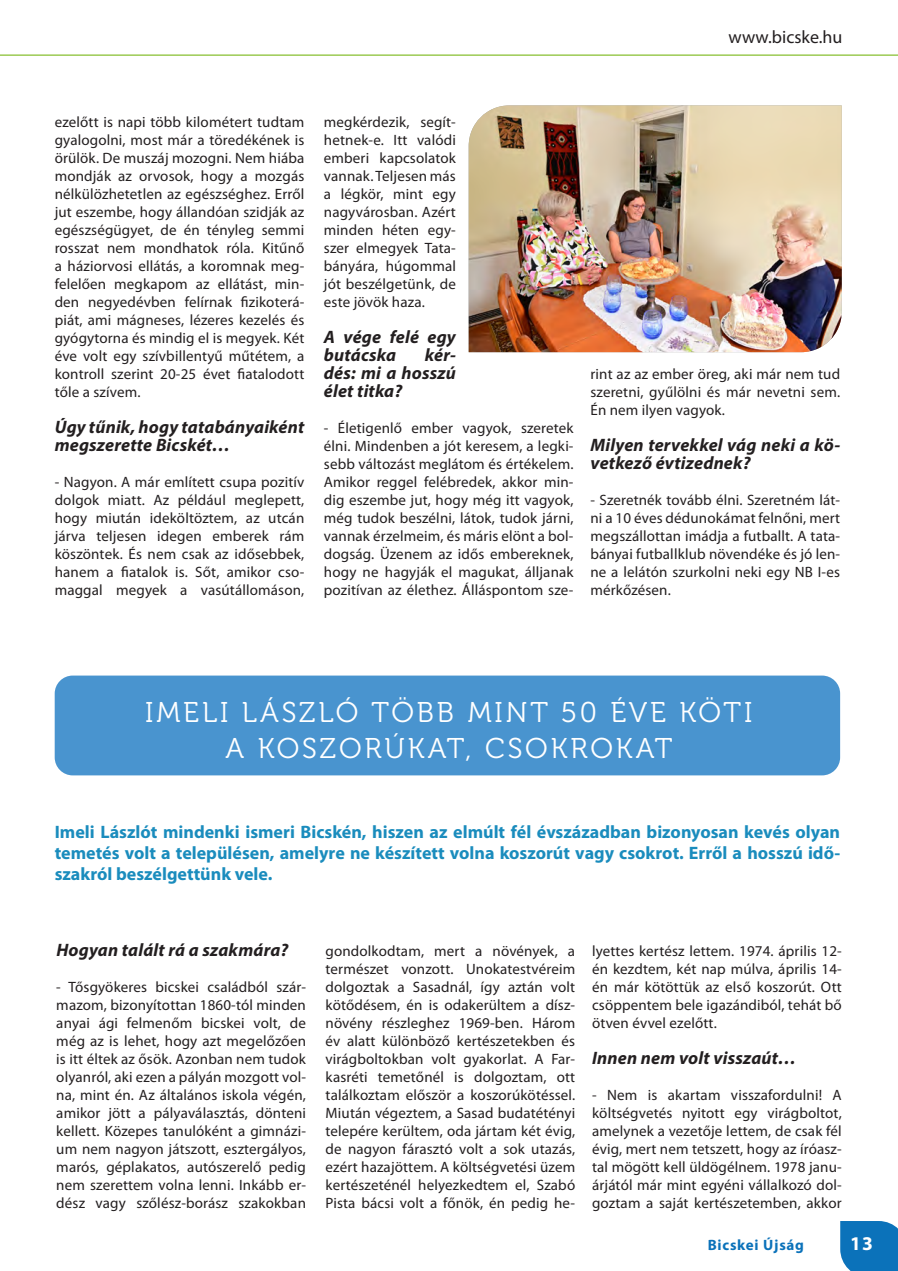
<style>
.page{position:relative;width:898px;height:1271px;background:#fff}
.page>*{position:absolute;margin:0;border:0;box-sizing:border-box;transform-origin:0 0}
.Heading_Master{font:28.5px/36px "Museo 300";letter-spacing:.1em;color:#fff;text-align:center}
.t1{font:700 19.5px "Myriad Pro";color:#fff}
.Body_text{font:700 18px/21px "Myriad Pro";color:#1a8cbd;text-align:justify}
.Normal_text{font:italic 700 18px/18px "Myriad Pro";letter-spacing:.01em;color:#231f20}
.Subheading{font:18px "Myriad Pro";color:#231f20}
.Normal_text-2{font:15px/18px "Myriad Pro";letter-spacing:.01em;color:#231f20;text-align:justify}
.t2{font:700 15px "Myriad Pro";letter-spacing:.05em;color:#0b72ba}
</style>
<div class="page">
<hr style="left:0;top:54px;width:897px;height:2px;background:#9bca53">
<img style="left:468px;top:105px;width:373px;height:247px">
<div style="left:55px;top:675px;width:785px;height:100px;background:#4994cf;border-radius:18px"></div>
<div style="left:840px;top:1221px;width:58px;height:50px;background:#0b72ba"></div>
<p class="Subheading" style="left:728px;top:26px;width:115px">www.bicske.hu</p>
<p class="Normal_text-2" style="left:55px;top:113px;width:251px">ezelőtt is napi több kilométert tudtam gyalogolni, most már a töredékének is örülök. De muszáj mozogni. Nem hiába mondják az orvosok, hogy a mozgás nélkülözhetetlen az egészséghez. Erről jut eszembe, hogy állandóan szidják az egészségügyet, de én tényleg semmi rosszat nem mondhatok róla. Kitűnő a háziorvosi ellátás, a koromnak meg&shy;felelően megkapom az ellátást, min&shy;den negyedévben felírnak fizikoterá&shy;piát, ami mágneses, lézeres kezelés és gyógytorna és mindig el is megyek. Két éve volt egy szívbillentyű műtétem, a kontroll szerint 20-25 évet fiatalodott tőle a szívem.</p>
<p class="Normal_text" style="left:55px;top:418px;width:251px">Úgy tűnik, hogy tatabányaiként megszerette Bicskét…</p>
<p class="Normal_text-2" style="left:55px;top:473px;width:251px">- Nagyon. A már említett csupa pozitív dolgok miatt. Az például meglepett, hogy miután ideköltöztem, az utcán járva teljesen idegen emberek rám köszöntek. És nem csak az idősebbek, hanem a fiatalok is. Sőt, amikor cso&shy;maggal megyek a vasútállomáson,</p>
<p class="Normal_text-2" style="left:324px;top:113px;width:133px">megkérdezik, segít&shy;hetnek-e. Itt valódi emberi kapcsolatok vannak. Teljesen más a légkör, mint egy nagyvárosban. Azért minden héten egy&shy;szer elmegyek Tata&shy;bányára, húgommal jót beszélgetünk, de este jövök haza.</p>
<p class="Normal_text" style="left:324px;top:328px;width:133px">A vége felé egy butácska</p>
<p class="Normal_text" style="left:324px;top:346px;width:133px;text-align:justify;text-indent:101px">kér&shy;dés: mi a hosszú élet titka?</p>
<p class="Normal_text-2" style="left:324px;top:419px;width:251px">- Életigenlő ember vagyok, szeretek élni. Mindenben a jót keresem, a legki&shy;sebb változást meglátom és értékelem.<br>Amikor reggel felébredek, akkor min&shy;dig eszembe jut, hogy még itt vagyok, még tudok beszélni, látok, tudok járni, vannak érzelmeim, és máris elönt a bol&shy;dogság. Üzenem az idős embereknek, hogy ne hagyják el magukat, álljanak pozitívan az élethez. Álláspontom sze-</p>
<p class="Normal_text-2" style="left:590px;top:365px;width:251px">rint az az ember öreg, aki már nem tud szeretni, gyűlölni és már nevetni sem.<br>Én nem ilyen vagyok.</p>
<p class="Normal_text" style="left:590px;top:436px;width:251px">Milyen tervekkel vág neki a kö&shy;vetkező évtizednek?</p>
<p class="Normal_text-2" style="left:590px;top:491px;width:251px">- Szeretnék tovább élni. Szeretném lát&shy;ni a 10 éves dédunokámat felnőni, mert megszállottan imádja a futballt. A tata&shy;bányai futballklub növendéke és jó len&shy;ne a lelátón szurkolni neki egy NB I-es mérkőzésen.</p>
<p class="Heading_Master" style="left:145px;top:694px;width:608px">IMELI LÁSZLÓ TÖBB MINT 50 ÉVE KÖTI<br>A KOSZORÚKAT, CSOKROKAT</p>
<p class="Body_text" style="left:55px;top:821px;width:786px">Imeli Lászlót mindenki ismeri Bicskén, hiszen az elmúlt fél évszázadban bizonyosan kevés olyan temetés volt a településen, amelyre ne készített volna koszorút vagy csokrot. Erről a hosszú idő&shy;szakról beszélgettünk vele.</p>
<p class="Normal_text" style="left:56px;top:940px;width:233px">Hogyan talált rá a szakmára?</p>
<p class="Normal_text-2" style="left:56px;top:977px;width:251px">- Tősgyökeres bicskei családból szár&shy;mazom, bizonyítottan 1860-tól minden anyai ági felmenőm bicskei volt, de még az is lehet, hogy azt megelőzően is itt éltek az ősök. Azonban nem tudok olyanról, aki ezen a pályán mozgott vol&shy;na, mint én. Az általános iskola végén, amikor jött a pályaválasztás, dönteni kellett. Közepes tanulóként a gimnázi&shy;um nem nagyon játszott, esztergályos, marós, géplakatos, autószerelő pedig nem szerettem volna lenni. Inkább er&shy;dész vagy szőlész-borász szakokban</p>
<p class="Normal_text-2" style="left:325px;top:941px;width:251px">gondolkodtam, mert a növények, a természet vonzott. Unokatestvéreim dolgoztak a Sasadnál, így aztán volt kötődésem, én is odakerültem a dísz&shy;növény részleghez 1969-ben. Három év alatt különböző kertészetekben és virágboltokban volt gyakorlat. A Far&shy;kasréti temetőnél is dolgoztam, ott találkoztam először a koszorúkötéssel.<br>Miután végeztem, a Sasad budatétényi telepére kerültem, oda jártam két évig, de nagyon fárasztó volt a sok utazás, ezért hazajöttem. A költségvetési üzem kertészeténél helyezkedtem el, Szabó Pista bácsi volt a főnök, én pedig he-</p>
<p class="Normal_text-2" style="left:592px;top:941px;width:251px">lyettes kertész lettem. 1974. április 12- én kezdtem, két nap múlva, április 14- én már kötöttük az első koszorút. Ott csöppentem bele igazándiból, tehát bő ötven évvel ezelőtt.</p>
<p class="Normal_text" style="left:592px;top:1048px;width:205px">Innen nem volt visszaút…</p>
<p class="Normal_text-2" style="left:592px;top:1085px;width:251px">- Nem is akartam visszafordulni! A költségvetés nyitott egy virágboltot, amelynek a vezetője lettem, de csak fél évig, mert nem tetszett, hogy az íróasz&shy;tal mögött kell üldögélnem. 1978 janu&shy;árjától már mint egyéni vállalkozó dol&shy;goztam a saját kertészetemben, akkor</p>
<p class="t2" style="left:707px;top:1234px;width:98px">Bicskei Újság</p>
<p class="t1" style="left:850px;top:1230px;width:24px">13</p>
</div>
